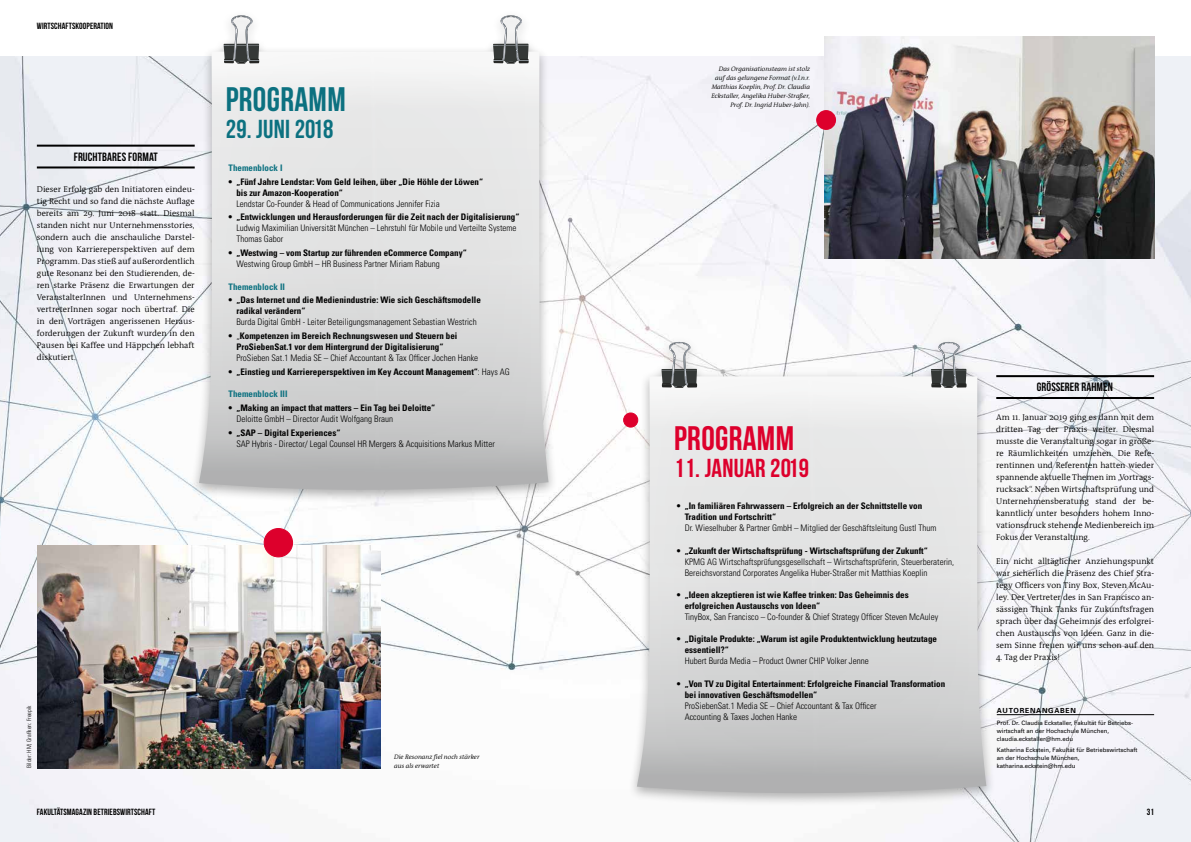
<style>
.page{position:relative;width:1191px;height:842px;background:#fff}
.page>*{position:absolute;margin:0;border:0;box-sizing:border-box;transform-origin:0 0}
.t1{font:34px "Bebas Neue";letter-spacing:.01em;color:#0c7180}
.t2{font:34px "Bebas Neue";letter-spacing:.01em;color:#dd002c}
.t3{font:26px "Bebas Neue";letter-spacing:.01em;color:#dd002c}
.t4{font:26px "Bebas Neue";letter-spacing:.01em;color:#0c7180}
.t5{font:12px "Bebas Neue";letter-spacing:.01em;color:#000}
.t6{font:700 condensed 9px/11px "Univers";color:#000}
.t7{font:300 condensed 9px/11px "Univers";color:#000}
.t8{font:9px "Bebas Neue";letter-spacing:.01em;color:#000}
.t9{font:700 condensed 9px "Univers";color:#0c7180}
.t10{font:8.5px/12px "FHM Antiqua";color:#000;text-align:justify}
.t11{font:700 7px "Univers";letter-spacing:.1em;color:#000}
.t12{font:italic 6.5px/9px "FHM Antiqua";color:#000;text-align:right}
.t13{font:6px/8px "Univers";color:#000}
.t14{font:300 condensed 6px "Univers";color:#000}
.s1{font-weight:300}
</style>
<div class="page">
<img style="left:0;top:56px;width:1191px;height:786px">
<div style="left:190px;top:10px;width:368px;height:494px;background:#000;opacity:.3"></div>
<img style="left:546px;top:52px;width:2px;height:432px">
<hr style="left:37px;top:145px;width:158px;height:2px;background:#000">
<hr style="left:37px;top:166px;width:158px;height:2px;background:#000">
<img style="left:37px;top:546px;width:344px;height:222px">
<img style="left:824px;top:36px;width:330px;height:222px">
<hr style="left:996px;top:375px;width:158px;height:2px;background:#000">
<hr style="left:996px;top:397px;width:158px;height:2px;background:#000">
<hr style="left:996px;top:714px;width:158px;height:1px;background:#000">
<div style="left:264px;top:528px;width:28px;height:29px;background:#dd002c;border-radius:50%"></div>
<div style="left:264px;top:528px;width:29px;height:29px;border:1px solid #dd002c;border-radius:50%"></div>
<div style="left:816px;top:111px;width:19px;height:18px;background:#dd002c;border-radius:50%"></div>
<div style="left:816px;top:110px;width:20px;height:20px;border:1px solid #dd002c;border-radius:50%"></div>
<div style="left:623px;top:413px;width:15px;height:14px;background:#dd002c;border-radius:50%"></div>
<div style="left:623px;top:412px;width:15px;height:16px;border:1px solid #dd002c;border-radius:50%"></div>
<svg style="left:210px;top:15px;width:327px;height:35px"></svg>
<img style="left:198px;top:50px;width:348px;height:466px">
<div style="left:628px;top:336px;width:367px;height:471px;background:#000;opacity:.3"></div>
<img style="left:962px;top:788px;width:24px;height:5px">
<img style="left:649px;top:376px;width:312px;height:278px">
<img style="left:961px;top:376px;width:25px;height:412px">
<img style="left:637px;top:654px;width:325px;height:139px">
<svg style="left:661px;top:342px;width:36px;height:46px"></svg>
<svg style="left:931px;top:342px;width:35px;height:46px"></svg>
<p class="t8" style="left:37px;top:21px;width:78px">WIRTSCHAFTSKOOPERATION</p>
<h3 class="t5" style="left:74px;top:150px;width:86px">FRUCHTBARES FORMAT</h3>
<p class="t10" style="left:37px;top:183px;width:159px">Dieser Erfolg gab den Initiatoren eindeu&shy;tig Recht und so fand die nächste Auflage bereits am 29. Juni 2018 statt. Diesmal standen nicht nur Unternehmensstories, sondern auch die anschauliche Darstel&shy;lung von Karriereperspektiven auf dem Programm. Das stieß auf außerordentlich gute Resonanz bei den Studierenden, de&shy;ren starke Präsenz die Erwartungen der VeranstalterInnen und Unternehmens&shy;vertreterInnen sogar noch übertraf. Die in den Vorträgen angerissenen Heraus&shy;forderungen der Zukunft wurden in den Pausen bei Kaffee und Häppchen lebhaft diskutiert.</p>
<h1 class="t1" style="left:226px;top:81px;width:121px">PROGRAMM</h1>
<h2 class="t4" style="left:226px;top:115px;width:109px">29. JUNI 2018</h2>
<p class="t9" style="left:229px;top:162px;width:56px">Themenblock I</p>
<p class="t6" style="left:236px;top:176px;width:248px;text-indent:-8px">• „Fünf Jahre Lendstar: Vom Geld leihen, über „Die Höhle der Löwen“ bis zur Amazon-Kooperation“</p>
<p class="t7" style="left:236px;top:198px;width:205px">Lendstar Co-Founder &amp; Head of Communications Jennifer Fizia</p>
<p class="t6" style="left:229px;top:212px;width:292px">• „Entwicklungen und Herausforderungen für die Zeit nach der Digitalisierung“</p>
<p class="t7" style="left:236px;top:223px;width:282px">Ludwig Maximilian Universität München – Lehrstuhl für Mobile und Verteilte Systeme<br>Thomas Gabor</p>
<p class="t6" style="left:229px;top:247px;width:240px">• „Westwing – vom Startup zur führenden eCommerce Company“</p>
<p class="t7" style="left:236px;top:259px;width:205px">Westwing Group GmbH – HR Business Partner Miriam Rabung</p>
<p class="t9" style="left:229px;top:281px;width:58px">Themenblock II</p>
<p class="t6" style="left:236px;top:295px;width:246px;text-indent:-8px">• „Das Internet und die Medienindustrie: Wie sich Geschäftsmodelle radikal verändern“</p>
<p class="t7" style="left:236px;top:317px;width:242px">Burda Digital GmbH - Leiter Beteiligungsmanagement Sebastian Westrich</p>
<p class="t6" style="left:236px;top:330px;width:222px;text-indent:-8px">• <span class="s1">„</span>Kompetenzen im Bereich Rechnungswesen und Steuern bei<br>ProSiebenSat.1 vor dem Hintergrund der Digitalisierung“</p>
<p class="t7" style="left:236px;top:353px;width:243px">ProSieben Sat.1 Media SE – Chief Accountant &amp; Tax Officer Jochen Hanke</p>
<p class="t6" style="left:229px;top:366px;width:283px">• „Einstieg und Karriereperspektiven im Key Account Management“<span class="s1">: Hays AG</span></p>
<p class="t9" style="left:229px;top:389px;width:61px">Themenblock III</p>
<p class="t6" style="left:229px;top:402px;width:208px">• „Making an impact that matters – Ein Tag bei Deloitte“</p>
<p class="t7" style="left:236px;top:414px;width:158px">Deloitte GmbH – Director Audit Wolfgang Braun</p>
<p class="t6" style="left:229px;top:427px;width:113px">• „SAP – Digital Experiences“</p>
<p class="t7" style="left:236px;top:438px;width:260px">SAP Hybris - Director/ Legal Counsel HR Mergers &amp; Acquisitions Markus Mitter</p>
<p class="t14" style="left:25px;top:768px;width:64px;rotate:-90deg">Bilder: HM; Grafiken: Freepik</p>
<p class="t12" style="left:394px;top:753px;width:87px;text-align:left">Die Resonanz fiel noch stärker aus als erwartet</p>
<p class="t12" style="left:711px;top:64px;width:100px">Das Organisationsteam ist stolz auf das gelungene Format (v.l.n.r.<br>Matthias Koeplin, Prof. Dr. Claudia Eckstaller, Angelika Huber-Straßer, Prof. Dr. Ingrid Huber-Jahn).</p>
<h1 class="t2" style="left:674px;top:419px;width:121px">PROGRAMM</h1>
<h2 class="t3" style="left:674px;top:454px;width:136px">11. JANUAR 2019</h2>
<p class="t6" style="left:684px;top:501px;width:239px;text-indent:-8px">• „In familiären Fahrwassern – Erfolgreich an der Schnittstelle von<br>Tradition und Fortschritt“</p>
<p class="t7" style="left:684px;top:523px;width:253px">Dr. Wieselhuber &amp; Partner GmbH – Mitglied der Geschäftsleitung Gustl Thum</p>
<p class="t6" style="left:677px;top:545px;width:252px">• „Zukunft der Wirtschaftsprüfung - Wirtschaftsprüfung der Zukunft“</p>
<p class="t7" style="left:684px;top:556px;width:271px">KPMG AG Wirtschaftsprüfungsgesellschaft – Wirtschaftsprüferin, Steuerberaterin,<br>Bereichsvorstand Corporates Angelika Huber-Straßer mit Matthias Koeplin</p>
<p class="t6" style="left:684px;top:589px;width:225px;text-indent:-8px">• „Ideen akzeptieren ist wie Kaffee trinken: Das Geheimnis des erfolgreichen Austauschs von Ideen“</p>
<p class="t7" style="left:684px;top:611px;width:255px">TinyBox, San Francisco – Co-founder &amp; Chief Strategy Officer Steven McAuley</p>
<p class="t6" style="left:684px;top:634px;width:254px;text-indent:-8px">• „Digitale Produkte: „Warum ist agile Produktentwicklung heutzutage essentiell?“</p>
<p class="t7" style="left:684px;top:656px;width:186px">Hubert Burda Media – Product Owner CHIP Volker Jenne</p>
<p class="t6" style="left:684px;top:678px;width:262px;text-indent:-8px">• „Von TV zu Digital Entertainment: Erfolgreiche Financial Transformation bei innovativen Geschäftsmodellen“</p>
<p class="t7" style="left:684px;top:700px;width:193px">ProSiebenSat.1 Media SE – Chief Accountant &amp; Tax Officer<br>Accounting &amp; Taxes Jochen Hanke</p>
<h3 class="t5" style="left:1036px;top:381px;width:78px">GRÖßERER RAHMEN</h3>
<p class="t10" style="left:996px;top:411px;width:159px">Am 11. Januar 2019 ging es dann mit dem dritten Tag der Praxis weiter. Diesmal musste die Veranstaltung sogar in größe&shy;re Räumlichkeiten umziehen. Die Refe&shy;rentinnen und Referenten hatten wieder spannende aktuelle Themen im „Vortrags&shy;rucksack“. Neben Wirtschaftsprüfung und Unternehmensberatung stand der be&shy;kanntlich unter besonders hohem Inno&shy;vationsdruck stehende Medienbereich im Fokus der Veranstaltung.</p>
<p class="t10" style="left:996px;top:555px;width:159px">Ein nicht alltäglicher Anziehungspunkt war sicherlich die Präsenz des Chief Stra&shy;tegy Officers von Tiny Box, Steven McAu&shy;ley. Der Vertreter des in San Francisco an&shy;sässigen Think Tanks für Zukunftsfragen sprach über das Geheimnis des erfolgrei&shy;chen Austauschs von Ideen. Ganz in die&shy;sem Sinne freuen wir uns schon auf den</p>
<p class="t10" style="left:996px;top:652px;width:65px">4. Tag der Praxis!</p>
<p class="t11" style="left:996px;top:706px;width:81px">AUTORENANGABEN</p>
<p class="t13" style="left:996px;top:719px;width:138px">Prof. Dr. Claudia Eckstaller, Fakultät für Betriebs&shy;wirtschaft an der Hochschule München, claudia.eckstaller@hm.edu</p>
<p class="t13" style="left:996px;top:746px;width:142px">Katharina Eckstein, Fakultät für Betriebswirtschaft an der Hochschule München, katharina.eckstein@hm.edu</p>
<p class="t8" style="left:37px;top:807px;width:120px">FAKULTÄTSMAGAZIN BETRIEBSWIRTSCHAFT</p>
<p class="t8" style="left:1146px;top:807px;width:9px">31</p>
</div>
